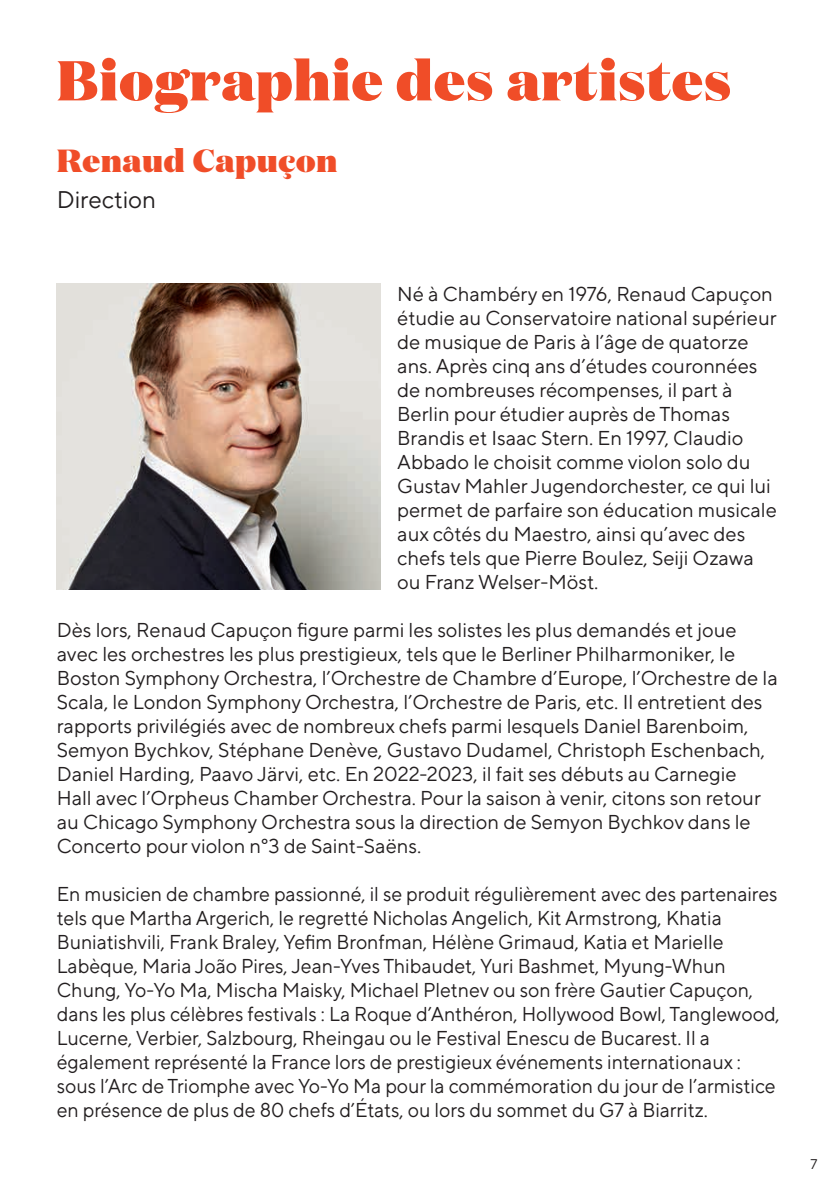
<style>
.page{position:relative;width:840px;height:1191px;background:#fff}
.page>*{position:absolute;margin:0;border:0;box-sizing:border-box;transform-origin:0 0}
.t1{font:900 56px "Domaine Display";letter-spacing:.02em;color:#f04d28}
.t2{font:900 32px "Domaine Display";letter-spacing:.02em;color:#f04d28}
.t3{font:24px "TT Norms Pro Var Roman";color:#231f20}
.t4{font:20px/24px "TT Norms Pro Var Roman";color:#231f20}
.t5{font:14px "TT Norms Pro Var Roman";color:#231f20}
</style>
<div class="page">
<img style="left:57px;top:283px;width:323px;height:307px">
<h1 class="t1" style="left:57px;top:43px;width:675px">Biographie des artistes</h1>
<h2 class="t2" style="left:57px;top:139px;width:282px">Renaud Capuçon</h2>
<p class="t3" style="left:57px;top:182px;width:101px">Direction</p>
<p class="t4" style="left:397px;top:280px;width:381px">Né à Chambéry en 1976, Renaud Capuçon étudie au Conservatoire national supérieur de musique de Paris à l’âge de quatorze ans. Après cinq ans d’études couronnées de nombreuses récompenses, il part à Berlin pour étudier auprès de Thomas Brandis et Isaac Stern. En 1997, Claudio Abbado le choisit comme violon solo du Gustav Mahler Jugendorchester, ce qui lui permet de parfaire son éducation musicale aux côtés du Maestro, ainsi qu’avec des chefs tels que Pierre Boulez, Seiji Ozawa ou Franz Welser-Möst.</p>
<p class="t4" style="left:57px;top:616px;width:722px">Dès lors, Renaud Capuçon figure parmi les solistes les plus demandés et joue avec les orchestres les plus prestigieux, tels que le Berliner Philharmoniker, le Boston Symphony Orchestra, l’Orchestre de Chambre d’Europe, l’Orchestre de la Scala, le London Symphony Orchestra, l’Orchestre de Paris, etc. Il entretient des rapports privilégiés avec de nombreux chefs parmi lesquels Daniel Barenboim, Semyon Bychkov, Stéphane Denève, Gustavo Dudamel, Christoph Eschenbach, Daniel Harding, Paavo Järvi, etc. En 2022-2023, il fait ses débuts au Carnegie<br>Hall avec l’Orpheus Chamber Orchestra. Pour la saison à venir, citons son retour au Chicago Symphony Orchestra sous la direction de Semyon Bychkov dans le Concerto pour violon n°3 de Saint-Saëns.</p>
<p class="t4" style="left:57px;top:880px;width:724px">En musicien de chambre passionné, il se produit régulièrement avec des partenaires tels que Martha Argerich, le regretté Nicholas Angelich, Kit Armstrong, Khatia Buniatishvili, Frank Braley, Yefim Bronfman, Hélène Grimaud, Katia et Marielle Labèque, Maria João Pires, Jean-Yves Thibaudet, Yuri Bashmet, Myung-Whun Chung, Yo-Yo Ma, Mischa Maisky, Michael Pletnev ou son frère Gautier Capuçon, dans les plus célèbres festivals : La Roque d’Anthéron, Hollywood Bowl, Tanglewood, Lucerne, Verbier, Salzbourg, Rheingau ou le Festival Enescu de Bucarest. Il a également représenté la France lors de prestigieux événements internationaux : sous l’Arc de Triomphe avec Yo-Yo Ma pour la commémoration du jour de l’armistice en présence de plus de 80 chefs d’États, ou lors du sommet du G7 à Biarritz.</p>
<p class="t5" style="left:809px;top:1153px;width:8px">7</p>
</div>
